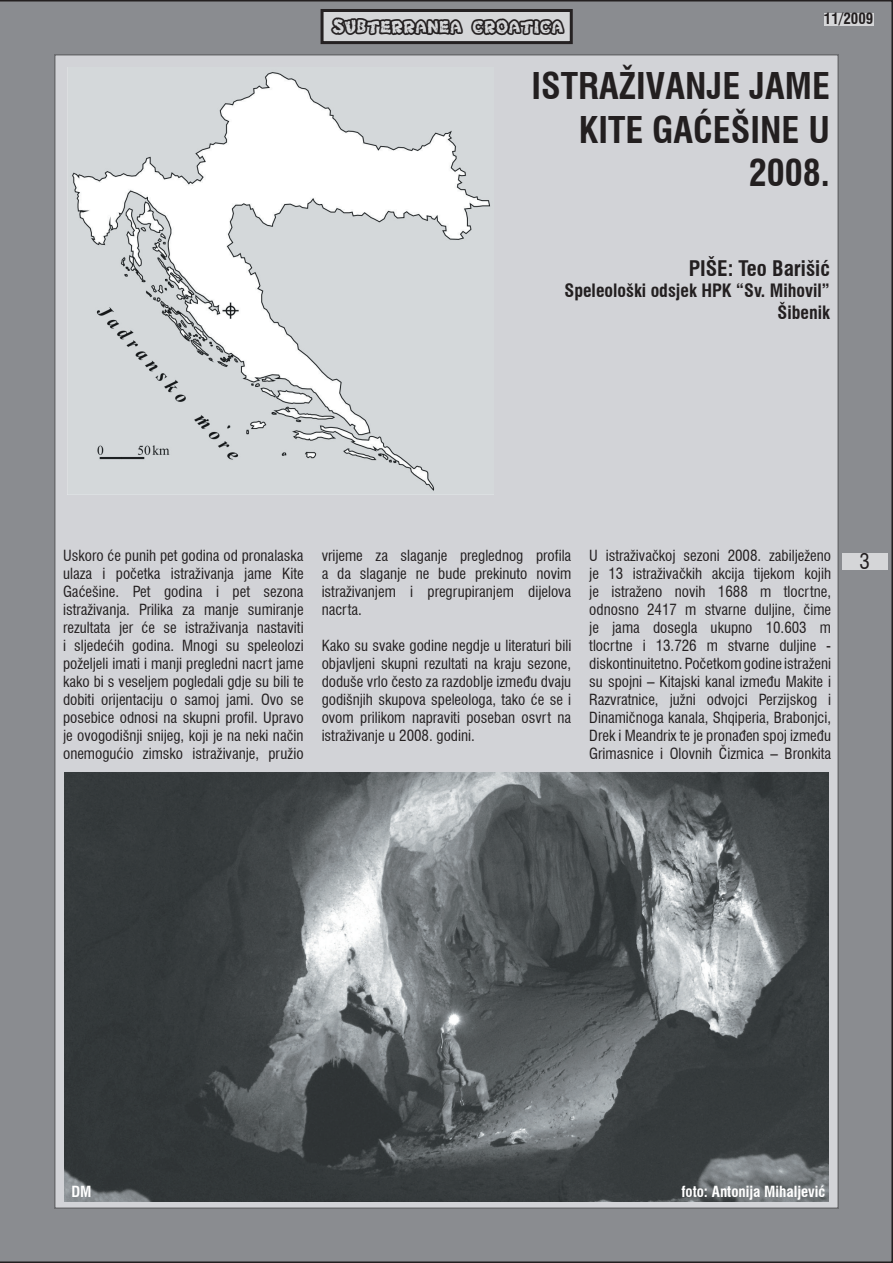
<style>
.page{position:relative;width:893px;height:1263px;background:#8a8c90}
.page>*{position:absolute;margin:0;border:0;box-sizing:border-box;transform-origin:0 0}
.t1{font:700 condensed 36px/43.2px "Swiss 721 BT";color:#231f20;text-align:right}
.t2{font:21px "Chlorinar";color:#231f20}
.t3{font:700 condensed 21px "Swiss 721 BT";color:#231f20}
.t4{font:condensed 21px "Swiss 721 BT";color:#231f20}
.t5{font:700 condensed 18px "Swiss 721 BT";color:#231f20}
.t6{font:condensed 15px/18px "Swiss 721 BT";color:#231f20;text-align:justify}
.t7{font:700 condensed 15px "Swiss 721 BT";color:#fff}
.t8{font:700 condensed 15px "Swiss 721 BT";color:#231f20}
</style>
<div class="page">
<div style="left:55px;top:55px;width:783px;height:1153px;background:#d2d3d7"></div>
<div style="left:322px;top:10px;width:249px;height:33px;background:#d5d6d8"></div>
<div style="left:321px;top:9px;width:252px;height:35px;border:3px solid #252122"></div>
<div style="left:843px;top:553px;width:45px;height:17px;background:#d5d6d8"></div>
<div style="left:824px;top:13px;width:49px;height:12px;background:#d5d6d8"></div>
<img style="left:65px;top:773px;width:763px;height:428px">
<img style="left:67px;top:68px;width:423px;height:426px">
<p class="t8" style="left:824px;top:10px;width:51px">11/2009</p>
<p class="t1" style="left:531px;top:65px;width:300px">ISTRAŽIVANJE JAME<br>KITE GAĆEŠINE U<br>2008.</p>
<h2 class="t2" style="left:331px;top:17px;width:233px">SUBTERRANEA CROATICA</h2>
<p class="t3" style="left:689px;top:256px;width:143px">PIŠE: Teo Barišić</p>
<p class="t5" style="left:564px;top:280px;width:267px">Speleološki odsjek HPK “Sv. Mihovil”</p>
<p class="t5" style="left:777px;top:302px;width:54px">Šibenik</p>
<p class="t6" style="left:63px;top:547px;width:242px">Uskoro će punih pet godina od pronalaska ulaza i početka istraživanja jame Kite Gaćešine. Pet godina i pet sezona istraživanja. Prilika za manje sumiranje rezultata jer će se istraživanja nastaviti i sljedećih godina. Mnogi su speleolozi poželjeli imati i manji pregledni nacrt jame kako bi s veseljem pogledali gdje su bili te dobiti orijentaciju o samoj jami. Ovo se posebice odnosi na skupni profil. Upravo je ovogodišnji snijeg, koji je na neki način onemogućio zimsko istraživanje, pružio</p>
<p class="t6" style="left:322px;top:547px;width:251px">vrijeme za slaganje preglednog profila a da slaganje ne bude prekinuto novim istraživanjem i pregrupiranjem dijelova nacrta.</p>
<p class="t6" style="left:322px;top:637px;width:251px">Kako su svake godine negdje u literaturi bili objavljeni skupni rezultati na kraju sezone, doduše vrlo često za razdoblje između dvaju godišnjih skupova speleologa, tako će se i ovom prilikom napraviti poseban osvrt na istraživanje u 2008. godini.</p>
<p class="t6" style="left:589px;top:547px;width:243px">U istraživačkoj sezoni 2008. zabilježeno je 13 istraživačkih akcija tijekom kojih je istraženo novih 1688 m tlocrtne, odnosno 2417 m stvarne duljine, čime je jama dosegla ukupno 10.603 m tlocrtne i 13.726 m stvarne duljine - diskontinuitetno. Početkom godine istraženi su spojni – Kitajski kanal između Makite i Razvratnice, južni odvojci Perzijskog i Dinamičnoga kanala, Shqiperia, Brabonjci, Drek i Meandrix te je pronađen spoj između Grimasnice i Olovnih Čizmica – Bronkita</p>
<h2 class="t4" style="left:859px;top:549px;width:12px">3</h2>
<p class="t7" style="left:71px;top:1182px;width:22px">DM</p>
<p class="t7" style="left:681px;top:1182px;width:145px">foto: Antonija Mihaljević</p>
</div>
